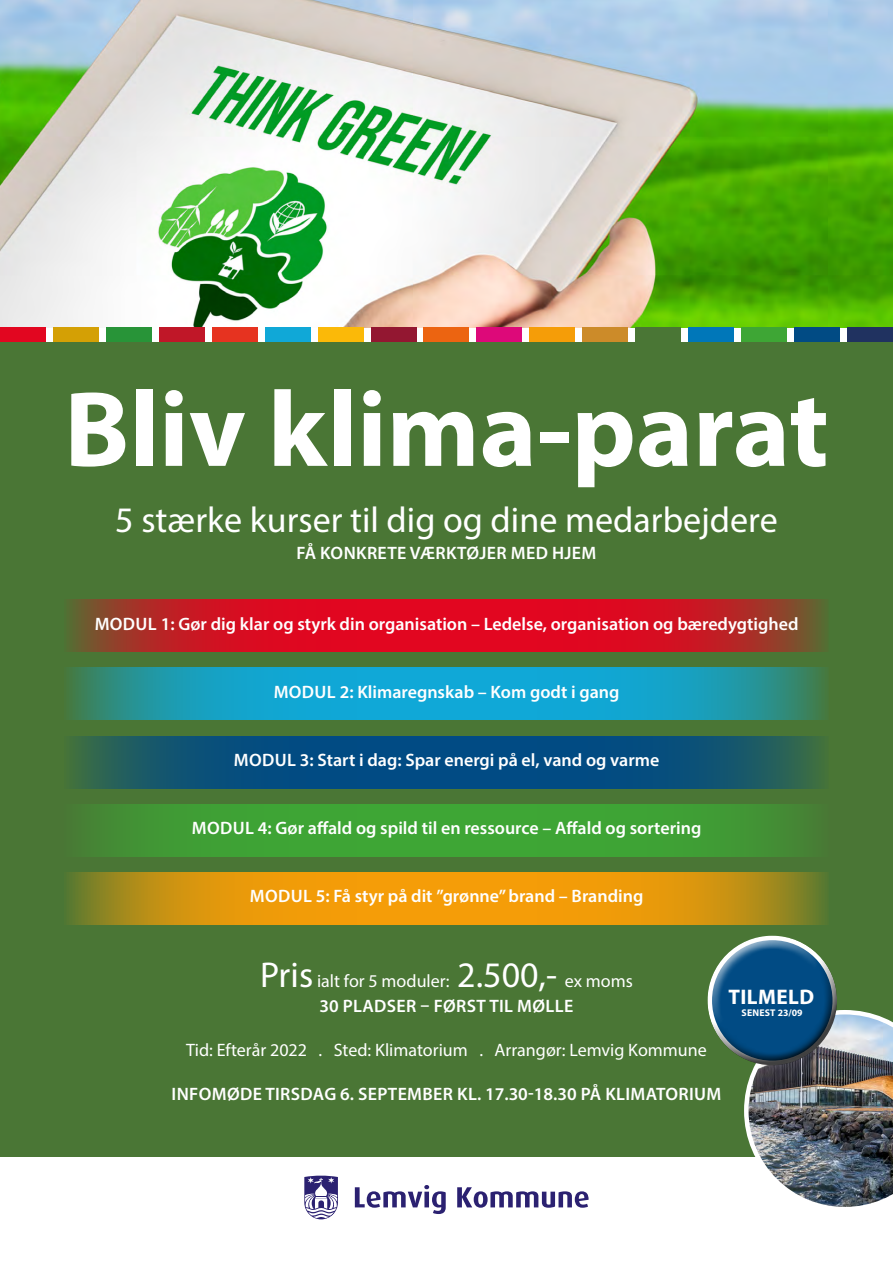
<style>
.page{position:relative;width:893px;height:1263px;background:#fff}
.page>*{position:absolute;margin:0;border:0;box-sizing:border-box;transform-origin:0 0}
.t1{font:700 108px "Myriad Pro";color:#fff}
.t2{font:36px "Myriad Pro";color:#fff}
.t3{font:700 21.15px "Myriad Pro";letter-spacing:.02em;color:#fff}
.t4{font:600 18px "Myriad Pro";color:#fff}
.t5{font:600 18px/25.5px "Myriad Pro";letter-spacing:.02em;color:#fff;text-align:center}
.t6{font:18px "Myriad Pro";color:#fff}
.t7{font:700 9.75px "Myriad Pro";letter-spacing:.02em;color:#fff}
.s1{font-weight:400;font-size:36px}
.s2{font-weight:400}
</style>
<div class="page">
<svg style="left:304px;top:1175px;width:34px;height:44px"></svg>
<svg style="left:355px;top:1185px;width:91px;height:29px"></svg>
<svg style="left:457px;top:1187px;width:132px;height:21px"></svg>
<div style="left:0;top:342px;width:893px;height:815px;background:#4a7635"></div>
<img style="left:0;top:0;width:893px;height:327px">
<svg style="left:446px;top:600px;width:379px;height:52px;background:#c71923"></svg>
<svg style="left:69px;top:600px;width:377px;height:52px;background:#c61923"></svg>
<svg style="left:446px;top:668px;width:379px;height:52px;background:#199eba"></svg>
<svg style="left:69px;top:668px;width:377px;height:52px;background:#199eba"></svg>
<svg style="left:446px;top:736px;width:373px;height:52px;background:#0c5176"></svg>
<svg style="left:75px;top:736px;width:371px;height:52px;background:#0c5176"></svg>
<svg style="left:446px;top:804px;width:363px;height:52px;background:#3f9e35"></svg>
<svg style="left:85px;top:804px;width:361px;height:52px;background:#3f9e35"></svg>
<svg style="left:446px;top:872px;width:381px;height:52px;background:#d6950f"></svg>
<svg style="left:67px;top:872px;width:379px;height:52px;background:#d5950f"></svg>
<div style="left:0;top:328px;width:46px;height:14px;background:#e20620"></div>
<div style="left:53px;top:328px;width:46px;height:14px;background:#d4a005"></div>
<div style="left:106px;top:328px;width:46px;height:14px;background:#289438"></div>
<div style="left:159px;top:328px;width:46px;height:14px;background:#c01728"></div>
<div style="left:212px;top:328px;width:46px;height:14px;background:#e63320"></div>
<div style="left:265px;top:328px;width:46px;height:14px;background:#10a8d7"></div>
<div style="left:318px;top:328px;width:45px;height:14px;background:#fbb908"></div>
<div style="left:371px;top:328px;width:45px;height:14px;background:#931731"></div>
<div style="left:424px;top:328px;width:45px;height:14px;background:#ec6411"></div>
<div style="left:477px;top:328px;width:45px;height:14px;background:#dd0979"></div>
<div style="left:529px;top:328px;width:46px;height:14px;background:#f59d08"></div>
<div style="left:582px;top:328px;width:46px;height:14px;background:#cc8b29"></div>
<div style="left:635px;top:328px;width:46px;height:14px;background:#4a7635"></div>
<div style="left:688px;top:328px;width:46px;height:14px;background:#0077b9"></div>
<div style="left:741px;top:328px;width:46px;height:14px;background:#3ea635"></div>
<div style="left:794px;top:328px;width:46px;height:14px;background:#014b84"></div>
<div style="left:847px;top:328px;width:46px;height:14px;background:#203260"></div>
<img style="left:744px;top:1010px;width:149px;height:197px">
<div style="left:694px;top:925px;width:143px;height:113px;background:#fff;opacity:.75"></div>
<div style="left:706px;top:956px;width:143px;height:117px;background:#000;opacity:.75"></div>
<h1 class="t1" style="left:64px;top:359px;width:766px">Bliv klima-parat</h1>
<h2 class="t2" style="left:115px;top:498px;width:664px">5 stærke kurser til dig og dine medarbejdere</h2>
<p class="t5" style="left:296px;top:540px;width:301px">FÅ KONKRETE VÆRKTØJER MED HJEM</p>
<p class="t4" style="left:95px;top:613px;width:705px">MODUL 1: Gør dig klar og styrk din organisation – Ledelse, organisation og bæredygtighed</p>
<p class="t4" style="left:274px;top:681px;width:347px">MODUL 2: Klimaregnskab – Kom godt i gang</p>
<p class="t4" style="left:234px;top:749px;width:427px">MODUL 3: Start i dag: Spar energi på el, vand og varme</p>
<p class="t4" style="left:192px;top:817px;width:511px">MODUL 4: Gør affald og spild til en ressource – Affald og sortering</p>
<p class="t4" style="left:250px;top:885px;width:395px">MODUL 5: Få styr på dit ”grønne” brand – Branding</p>
<p class="t5" style="left:260px;top:967px;width:374px"><span class="s1">Pris</span> <span class="s2">ialt for 5 moduler:</span> <span class="s1">2.500,-</span> <span class="s2">ex moms<br></span>30 PLADSER – FØRST TIL MØLLE</p>
<p class="t6" style="left:186px;top:1039px;width:522px">Tid: Efterår 2022 . Sted: Klimatorium . Arrangør: Lemvig Kommune</p>
<p class="t5" style="left:172px;top:1081px;width:551px">INFOMØDE TIRSDAG 6. SEPTEMBER KL. 17.30-18.30 PÅ KLIMATORIUM</p>
<p class="t3" style="left:728px;top:983px;width:87px">TILMELD</p>
<p class="t7" style="left:742px;top:1006px;width:62px">SENEST 23/09</p>
</div>
